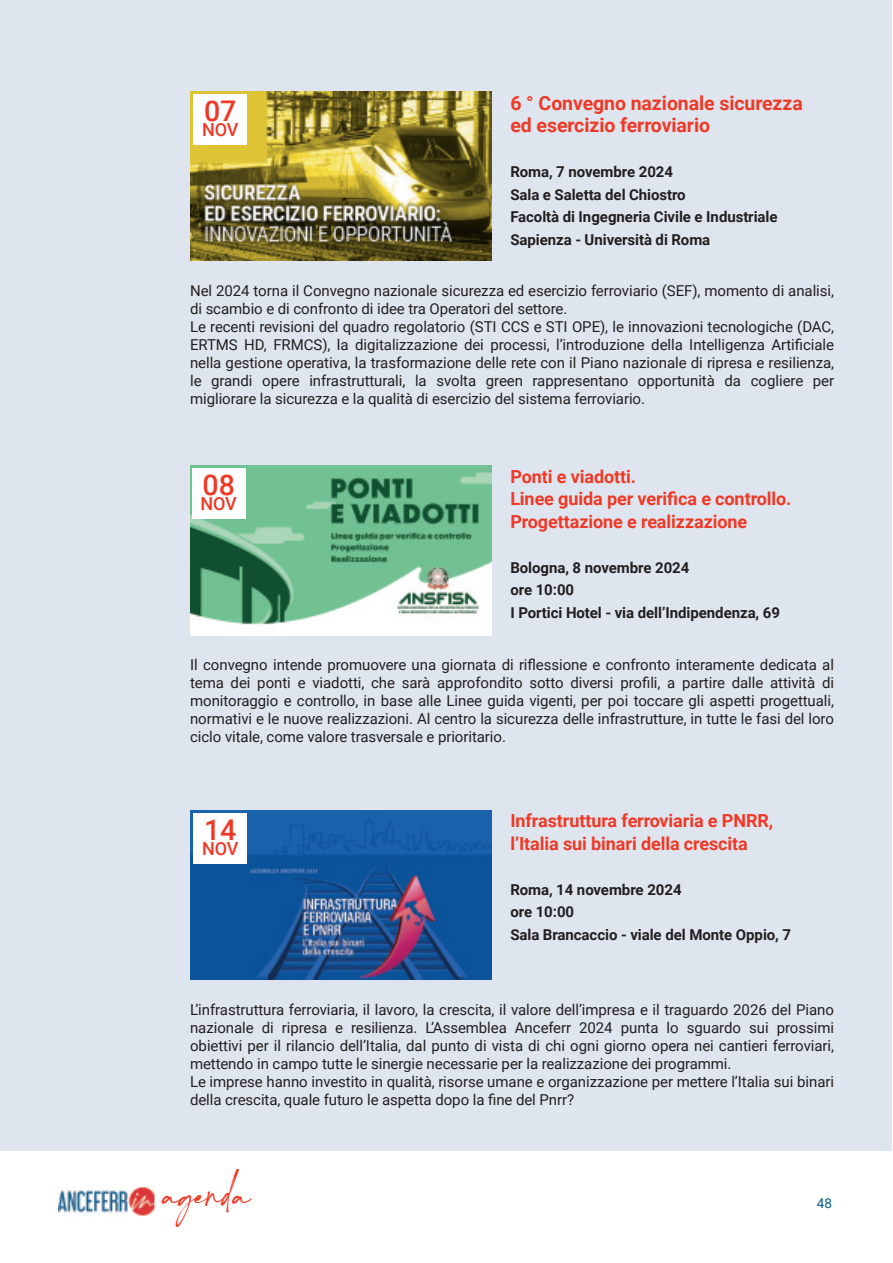
<style>
.page{position:relative;width:893px;height:1263px;background:#fff}
.page>*{position:absolute;margin:0;border:0;box-sizing:border-box;transform-origin:0 0}
.t1{font:46.5px "Charlotte";color:#ef3926}
.t2{font:500 28.5px "Roboto";color:#ef3926}
.t3{font:700 19.5px/22.5px "Roboto";letter-spacing:-.005em;color:#ef3926}
.t4{font:700 18px/22.5px "Roboto";letter-spacing:-.005em;color:#ef3926}
.t5{font:500 18px "Roboto";letter-spacing:-.01em;color:#ef3926}
.t6{font:15px/18px "Roboto";letter-spacing:-.005em;color:#231f20}
.t7{font:700 15px/22.5px "Roboto";letter-spacing:-.005em;color:#231f20}
.t8{font:13.5px "Roboto";color:#015c8d}
</style>
<div class="page">
<div style="left:0;top:0;width:892px;height:1150px;background:#dfe5ee"></div>
<img style="left:190px;top:91px;width:302px;height:170px">
<div style="left:194px;top:94px;width:53px;height:51px;background:#fff"></div>
<img style="left:58px;top:1186px;width:97px;height:30px">
<hr style="left:892px;top:0;width:1px;height:1144px;background:#dfe5ee">
<img style="left:190px;top:466px;width:302px;height:169px">
<div style="left:192px;top:469px;width:54px;height:50px;background:#fff"></div>
<img style="left:892px;top:614px;width:1px;height:530px">
<img style="left:190px;top:810px;width:302px;height:170px">
<div style="left:194px;top:813px;width:53px;height:50px;background:#fff"></div>
<h2 class="t2" style="left:204px;top:94px;width:34px">07</h2>
<p class="t5" style="left:202px;top:119px;width:38px">NOV</p>
<h3 class="t3" style="left:510px;top:92px;width:294px">6 ° Convegno nazionale sicurezza ed esercizio ferroviario</h3>
<p class="t7" style="left:510px;top:161px;width:269px">Roma, 7 novembre 2024<br>Sala e Saletta del Chiostro<br>Facoltà di Ingegneria Civile e Industriale<br>Sapienza - Università di Roma</p>
<p class="t6" style="left:190px;top:282px;width:646px">Nel 2024 torna il Convegno nazionale sicurezza ed esercizio ferroviario (SEF), momento di analisi, di scambio e di confronto di idee tra Operatori del settore.<br>Le recenti revisioni del quadro regolatorio (STI CCS e STI OPE), le innovazioni tecnologiche (DAC, ERTMS HD, FRMCS), la digitalizzazione dei processi, l’introduzione della Intelligenza Artificiale nella gestione operativa, la trasformazione delle rete con il Piano nazionale di ripresa e resilienza, le grandi opere infrastrutturali, la svolta green rappresentano opportunità da cogliere per migliorare la sicurezza e la qualità di esercizio del sistema ferroviario.</p>
<h2 class="t2" style="left:203px;top:469px;width:34px">08</h2>
<p class="t5" style="left:201px;top:493px;width:38px">NOV</p>
<p class="t4" style="left:510px;top:465px;width:282px">Ponti e viadotti.<br>Linee guida per verifica e controllo.<br>Progettazione e realizzazione</p>
<p class="t7" style="left:510px;top:556px;width:271px">Bologna, 8 novembre 2024<br>ore 10:00<br>I Portici Hotel - via dell’Indipendenza, 69</p>
<p class="t6" style="left:190px;top:656px;width:645px;text-align:justify">Il convegno intende promuovere una giornata di riflessione e confronto interamente dedicata al tema dei ponti e viadotti, che sarà approfondito sotto diversi profili, a partire dalle attività di monitoraggio e controllo, in base alle Linee guida vigenti, per poi toccare gli aspetti progettuali, normativi e le nuove realizzazioni. Al centro la sicurezza delle infrastrutture, in tutte le fasi del loro ciclo vitale, come valore trasversale e prioritario.</p>
<h2 class="t2" style="left:204px;top:813px;width:34px">14</h2>
<p class="t5" style="left:202px;top:838px;width:38px">NOV</p>
<p class="t4" style="left:510px;top:810px;width:264px">Infrastruttura ferroviaria e PNRR, l’Italia sui binari della crescita</p>
<p class="t7" style="left:510px;top:878px;width:282px">Roma, 14 novembre 2024<br>ore 10:00<br>Sala Brancaccio - viale del Monte Oppio, 7</p>
<p class="t6" style="left:190px;top:1000px;width:645px">L’infrastruttura ferroviaria, il lavoro, la crescita, il valore dell’impresa e il traguardo 2026 del Piano nazionale di ripresa e resilienza. L’Assemblea Anceferr 2024 punta lo sguardo sui prossimi obiettivi per il rilancio dell’Italia, dal punto di vista di chi ogni giorno opera nei cantieri ferroviari, mettendo in campo tutte le sinergie necessarie per la realizzazione dei programmi.<br>Le imprese hanno investito in qualità, risorse umane e organizzazione per mettere l’Italia sui binari della crescita, quale futuro le aspetta dopo la fine del Pnrr?</p>
<h1 class="t1" style="left:163px;top:1168px;width:90px">agenda</h1>
<p class="t8" style="left:817px;top:1196px;width:17px">48</p>
</div>
